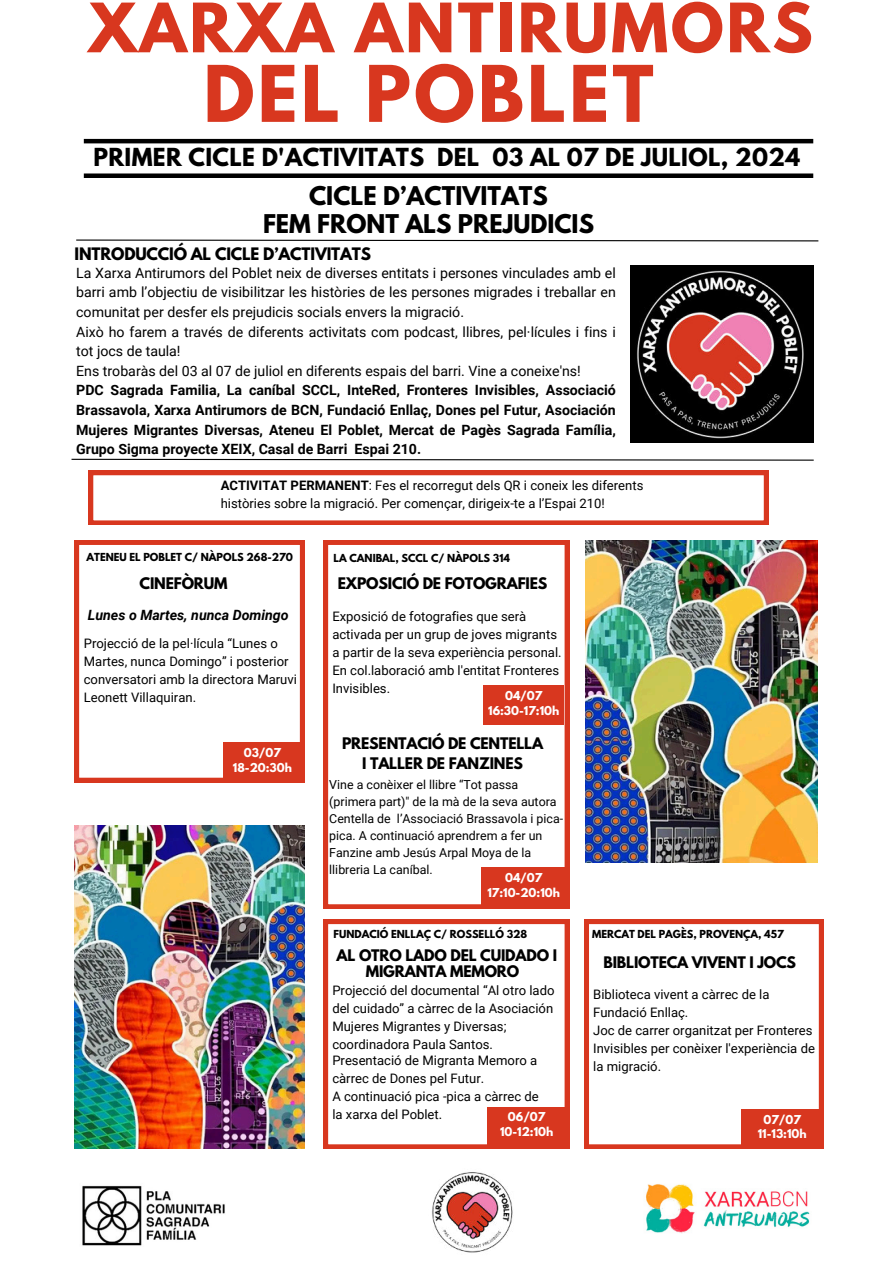
<style>
.page{position:relative;width:894px;height:1264px;background:#fff}
.page>*{position:absolute;margin:0;border:0;box-sizing:border-box;transform-origin:0 0}
.t1{font:700 69.15px "League Spartan";letter-spacing:.045em;color:#d8371f}
.t2{font:700 60.3px "League Spartan";letter-spacing:.045em;color:#d8371f}
.t3{font:700 22.8px/27.8px "League Spartan";color:#000;text-align:center}
.t4{font:700 22.05px "League Spartan";letter-spacing:.015em;color:#000}
.t5{font:700 15.3px "League Spartan";letter-spacing:-.01em;color:#000}
.t6{font:14.1px/19.6px "Roboto";color:#000}
.t7{font:700 14.1px/19.6px "Roboto";color:#000;text-align:justify}
.t8{font:700 14.1px/19.6px "League Spartan";letter-spacing:-.01em;color:#000;text-align:center}
.t9{font:italic 700 14.1px "Roboto";color:#000}
.t10{font:13.05px/18px "Roboto";color:#000}
.t11{font:12.45px/17.1px "Roboto";color:#000}
.t12{font:700 10.95px/14.7px "League Spartan";color:#fff;text-align:center}
.t13{font:700 9.75px "League Spartan";color:#000}
.s1{font-weight:700}
</style>
<div class="page">
<hr style="left:84px;top:139px;width:729px;height:4px;background:#000">
<svg style="left:76px;top:239px;width:743px;height:3px"></svg>
<svg style="left:75px;top:540px;width:229px;height:242px"></svg>
<div style="left:223px;top:742px;width:78px;height:40px;background:#d8371f"></div>
<img style="left:646px;top:1184px;width:164px;height:50px">
<img style="left:432px;top:1172px;width:81px;height:81px">
<img style="left:82px;top:1185px;width:143px;height:61px">
<div style="left:84px;top:173px;width:729px;height:5px;background:#000"></div>
<img style="left:630px;top:265px;width:182px;height:177px">
<svg style="left:323px;top:540px;width:246px;height:368px"></svg>
<div style="left:483px;top:685px;width:80px;height:40px;background:#d8371f"></div>
<div style="left:481px;top:867px;width:85px;height:40px;background:#d8371f"></div>
<svg style="left:584px;top:919px;width:239px;height:229px"></svg>
<svg style="left:323px;top:919px;width:246px;height:229px"></svg>
<div style="left:486px;top:1106px;width:80px;height:40px;background:#d8371f"></div>
<img style="left:75px;top:825px;width:229px;height:323px">
<svg style="left:71px;top:458px;width:743px;height:3px"></svg>
<img style="left:585px;top:540px;width:232px;height:322px">
<div style="left:740px;top:1109px;width:83px;height:39px;background:#d8371f"></div>
<svg style="left:89px;top:471px;width:679px;height:54px"></svg>
<h2 class="t2" style="left:88px;top:-19px;width:725px">XARXA ANTIRUMORS</h2>
<h1 class="t1" style="left:203px;top:40px;width:451px">DEL POBLET</h1>
<h3 class="t4" style="left:93px;top:140px;width:707px">PRIMER CICLE D'ACTIVITATS DEL 03 AL 07 DE JULIOL, 2024</h3>
<h3 class="t3" style="left:263px;top:182px;width:332px">CICLE D’ACTIVITATS<br>FEM FRONT ALS PREJUDICIS</h3>
<p class="t5" style="left:75px;top:242px;width:298px">INTRODUCCIÓ AL CICLE D’ACTIVITATS</p>
<p class="t6" style="left:76px;top:262px;width:541px">La Xarxa Antirumors del Poblet neix de diverses entitats i persones vinculades amb el barri amb l’objectiu de visibilitzar les històries de les persones migrades i treballar en comunitat per desfer els prejudicis socials envers la migració.<br>Això ho farem a través de diferents activitats com podcast, llibres, pel·lícules i fins i tot jocs de taula!<br>Ens trobaràs del 03 al 07 de juliol en diferents espais del barri. Vine a coneixe'ns!</p>
<p class="t7" style="left:76px;top:380px;width:541px">PDC Sagrada Familia, La caníbal SCCL, InteRed, Fronteres Invisibles, Associació Brassavola, Xarxa Antirumors de BCN, Fundació Enllaç, Dones pel Futur, Asociación Mujeres Migrantes Diversas, Ateneu El Poblet, Mercat de Pagès Sagrada Família, Grupo Sigma proyecte XEIX, Casal de Barri Espai 210.</p>
<p class="t10" style="left:221px;top:476px;width:424px"><span class="s1">ACTIVITAT PERMANENT</span>: Fes el recorregut dels QR i coneix les diferents històries sobre la migració. Per començar, dirigeix-te a l’Espai 210!</p>
<p class="t13" style="left:86px;top:549px;width:208px">ATENEU EL POBLET C/ NÀPOLS 268-270</p>
<p class="t8" style="left:139px;top:573px;width:90px">CINEFÒRUM</p>
<p class="t9" style="left:88px;top:605px;width:202px">Lunes o Martes, nunca Domingo</p>
<p class="t10" style="left:84px;top:633px;width:214px">Projecció de la pel·lícula “Lunes o<br>Martes, nunca Domingo” i posterior conversatori amb la directora Maruvi<br>Leonett Villaquiran.</p>
<p class="t12" style="left:233px;top:745px;width:60px">03/07<br>18-20:30h</p>
<p class="t13" style="left:333px;top:550px;width:178px">LA CANIBAL, SCCL C/ NÀPOLS 314</p>
<p class="t8" style="left:338px;top:573px;width:211px">EXPOSICIÓ DE FOTOGRAFIES</p>
<p class="t10" style="left:332px;top:607px;width:231px">Exposició de fotografies que serà activada per un grup de joves migrants a partir de la seva experiència personal.<br>En col.laboració amb l'entitat Fronteres Invisibles.</p>
<p class="t12" style="left:488px;top:688px;width:73px">04/07<br>16:30-17:10h</p>
<p class="t8" style="left:342px;top:733px;width:202px">PRESENTACIÓ DE CENTELLA<br>I TALLER DE FANZINES</p>
<p class="t11" style="left:329px;top:775px;width:235px">Vine a conèixer el llibre “Tot passa (primera part)" de la mà de la seva autora Centella de l’Associació Brassavola i pica&shy;pica. A continuació aprendrem a fer un Fanzine amb Jesús Arpal Moya de la llibreria La caníbal.</p>
<p class="t12" style="left:487px;top:870px;width:74px">04/07<br>17:10-20:10h</p>
<p class="t13" style="left:333px;top:926px;width:195px">FUNDACIÓ ENLLAÇ C/ ROSSELLÓ 328</p>
<p class="t8" style="left:336px;top:947px;width:222px;line-height:15.6px">AL OTRO LADO DEL CUIDADO I<br>MIGRANTA MEMORO</p>
<p class="t10" style="left:332px;top:981px;width:224px">Projecció del documental “Al otro lado del cuidado” a càrrec de la Asociación Mujeres Migrantes y Diversas; coordinadora Paula Santos.</p>
<p class="t10" style="left:332px;top:1050px;width:208px">Presentació de Migranta Memoro a càrrec de Dones pel Futur.<br>A continuació pica -pica a càrrec de la xarxa del Poblet.</p>
<p class="t12" style="left:500px;top:1109px;width:55px">06/07<br>10-12:10h</p>
<p class="t13" style="left:592px;top:926px;width:193px">MERCAT DEL PAGÈS, PROVENÇA, 457</p>
<p class="t8" style="left:603px;top:952px;width:194px">BIBLIOTECA VIVENT I JOCS</p>
<p class="t10" style="left:593px;top:984px;width:223px">Biblioteca vivent a càrrec de la<br>Fundació Enllaç.<br>Joc de carrer organitzat per Fronteres<br>Invisibles per conèixer l'experiència de la migració.</p>
<p class="t12" style="left:757px;top:1111px;width:50px">07/07<br>11-13:10h</p>
</div>
